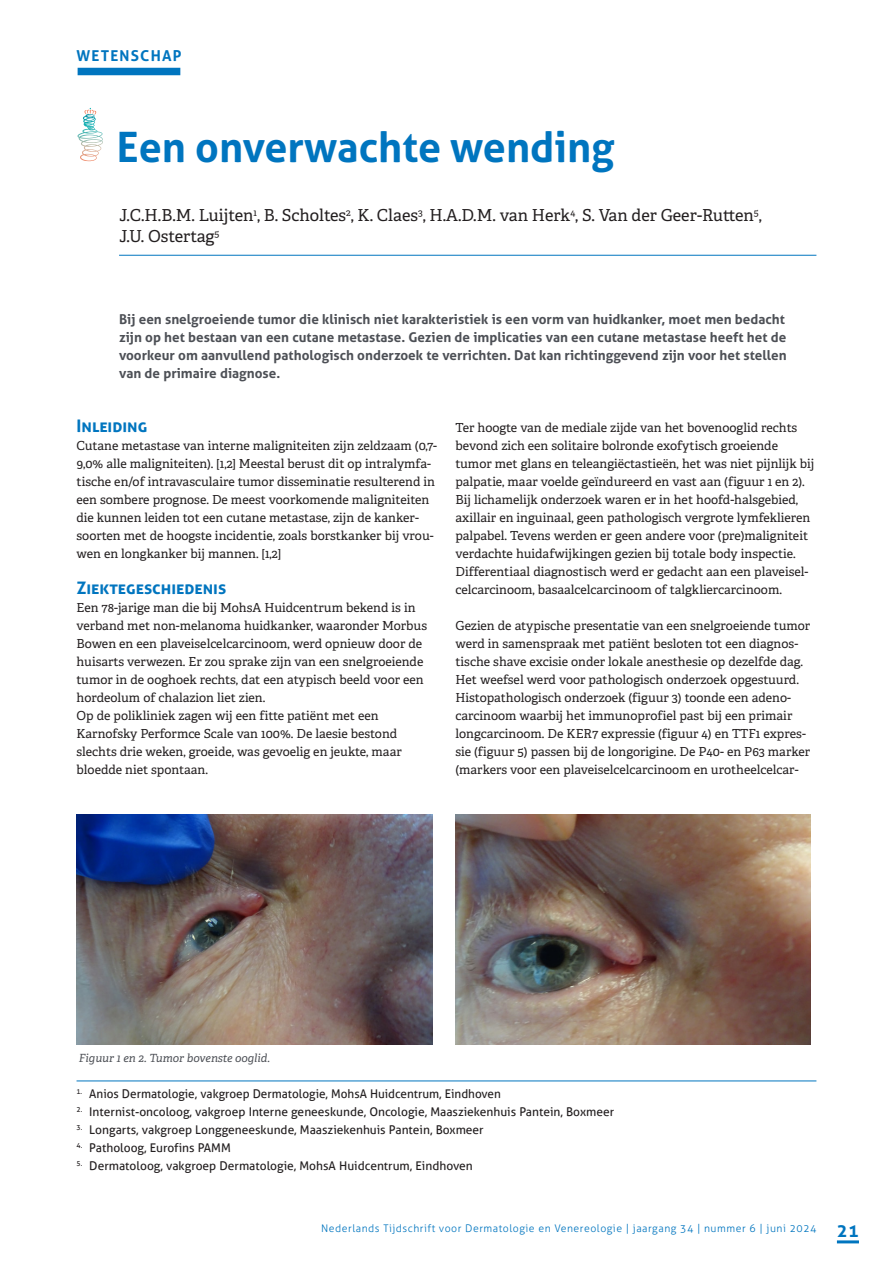
<style>
.page{position:relative;width:893px;height:1263px;background:#fff}
.page>*{position:absolute;margin:0;border:0;box-sizing:border-box;transform-origin:0 0}
.KOP-_Aller_-_28_35{font:700 42px "Aller";color:#0075bf}
.t1{font:700 18px "Aller";color:#0075bf}
.TUSSENKOP_1-Aller_THEMA{font:700 17.25px "Aller";color:#0075bf}
.AUTEUR{font:16.5px/21px "Adelle";color:#231f20}
.Rubriek_-_gekoppeld_aan_inhoud{font:700 15px "Aller";letter-spacing:.08em;color:#0075bf}
.Intro{font:700 13.5px/18px "Aller";color:#4d5056}
.PLATTE_TEKS{font:12.45px/18px "Adelle";color:#231f20}
.affiliatie{font:12px "Aller";color:#231f20}
.affiliatie_-_1e_regel_-_met_streep{font:12px "Aller";color:#231f20}
.Bijschrift{font:italic 11.25px "Adelle";color:#4d5056}
.t2{font:300 10.5px "Aller";letter-spacing:.05em;color:#0075bf}
</style>
<div class="page">
<hr style="left:837px;top:1240px;width:22px;height:3px;background:#0075bf">
<hr style="left:119px;top:255px;width:697px;height:1px;background:#0075bf">
<svg style="left:77px;top:108px;width:26px;height:53px"></svg>
<hr style="left:77px;top:1081px;width:739px;height:1px;background:#0075bf">
<img style="left:77px;top:814px;width:355px;height:230px">
<img style="left:455px;top:815px;width:355px;height:229px">
<div style="left:78px;top:68px;width:102px;height:7px;background:#0075bf"></div>
<p class="Rubriek_-_gekoppeld_aan_inhoud" style="left:77px;top:46px;width:107px">WETENSCHAP</p>
<p class="KOP-_Aller_-_28_35" style="left:117px;top:121px;width:499px">Een onverwachte wending</p>
<p class="AUTEUR" style="left:119px;top:204px;width:644px">J.C.H.B.M. Luijten<sup>1</sup>, B. Scholtes<sup>2</sup>, K. Claes<sup>3</sup>, H.A.D.M. van Herk<sup>4</sup>, S. Van der Geer-Rutten<sup>5</sup>,<br>J.U. Ostertag<sup>5</sup></p>
<p class="Intro" style="left:119px;top:310px;width:669px">Bij een snelgroeiende tumor die klinisch niet karakteristiek is een vorm van huidkanker, moet men bedacht zijn op het bestaan van een cutane metastase. Gezien de implicaties van een cutane metastase heeft het de voorkeur om aanvullend pathologisch onderzoek te verrichten. Dat kan richtinggevend zijn voor het stellen van de primaire diagnose.</p>
<p class="TUSSENKOP_1-Aller_THEMA" style="left:77px;top:415px;width:72px">Inleiding</p>
<p class="PLATTE_TEKS" style="left:77px;top:436px;width:362px">Cutane metastase van interne maligniteiten zijn zeldzaam (0,7- 9,0% alle maligniteiten). [1,2] Meestal berust dit op intralymfa&shy;tische en/of intravasculaire tumor disseminatie resulterend in een sombere prognose. De meest voorkomende maligniteiten die kunnen leiden tot een cutane metastase, zijn de kanker&shy;soorten met de hoogste incidentie, zoals borstkanker bij vrou&shy;wen en longkanker bij mannen. [1,2]</p>
<p class="TUSSENKOP_1-Aller_THEMA" style="left:77px;top:577px;width:151px">Ziektegeschiedenis</p>
<p class="PLATTE_TEKS" style="left:77px;top:598px;width:352px">Een 78-jarige man die bij MohsA Huidcentrum bekend is in verband met non-melanoma huidkanker, waaronder Morbus Bowen en een plaveiselcelcarcinoom, werd opnieuw door de huisarts verwezen. Er zou sprake zijn van een snelgroeiende tumor in de ooghoek rechts, dat een atypisch beeld voor een hordeolum of chalazion liet zien.</p>
<p class="PLATTE_TEKS" style="left:77px;top:706px;width:327px">Op de polikliniek zagen wij een fitte patiënt met een Karnofsky Performce Scale van 100%. De laesie bestond slechts drie weken, groeide, was gevoelig en jeukte, maar bloedde niet spontaan.</p>
<p class="PLATTE_TEKS" style="left:455px;top:418px;width:360px">Ter hoogte van de mediale zijde van het bovenooglid rechts bevond zich een solitaire bolronde exofytisch groeiende tumor met glans en teleangiëctastieën, het was niet pijnlijk bij palpatie, maar voelde geïndureerd en vast aan (figuur 1 en 2).<br>Bij lichamelijk onderzoek waren er in het hoofd-halsgebied, axillair en inguinaal, geen pathologisch vergrote lymfeklieren palpabel. Tevens werden er geen andere voor (pre)maligniteit verdachte huidafwijkingen gezien bij totale body inspectie.<br>Differentiaal diagnostisch werd er gedacht aan een plaveisel&shy;celcarcinoom, basaalcelcarcinoom of talgkliercarcinoom.</p>
<p class="PLATTE_TEKS" style="left:455px;top:616px;width:356px">Gezien de atypische presentatie van een snelgroeiende tumor werd in samenspraak met patiënt besloten tot een diagnos&shy;tische shave excisie onder lokale anesthesie op dezelfde dag.<br>Het weefsel werd voor pathologisch onderzoek opgestuurd.</p>
<p class="PLATTE_TEKS" style="left:455px;top:688px;width:356px">Histopathologisch onderzoek (figuur 3) toonde een adeno&shy;carcinoom waarbij het immunoprofiel past bij een primair longcarcinoom. De KER7 expressie (figuur 4) en TTF1 expres&shy;sie (figuur 5) passen bij de longorigine. De P40- en P63 marker (markers voor een plaveiselcelcarcinoom en urotheelcelcar-</p>
<p class="Bijschrift" style="left:79px;top:1050px;width:193px">Figuur 1 en 2. Tumor bovenste ooglid.</p>
<p class="affiliatie_-_1e_regel_-_met_streep" style="left:77px;top:1086px;width:426px"><sup>1.</sup> Anios Dermatologie, vakgroep Dermatologie, MohsA Huidcentrum, Eindhoven</p>
<p class="affiliatie" style="left:77px;top:1104px;width:539px"><sup>2.</sup> Internist-oncoloog, vakgroep Interne geneeskunde, Oncologie, Maasziekenhuis Pantein, Boxmeer</p>
<p class="affiliatie" style="left:77px;top:1122px;width:409px"><sup>3.</sup> Longarts, vakgroep Longgeneeskunde, Maasziekenhuis Pantein, Boxmeer</p>
<p class="affiliatie" style="left:77px;top:1140px;width:156px"><sup>4.</sup> Patholoog, Eurofins PAMM</p>
<p class="affiliatie" style="left:77px;top:1158px;width:398px"><sup>5.</sup> Dermatoloog, vakgroep Dermatologie, MohsA Huidcentrum, Eindhoven</p>
<p class="t2" style="left:321px;top:1222px;width:497px">Nederlands Tijdschrift voor Dermatologie en Venereologie | jaargang 34 | nummer 6 | juni 2024</p>
<h2 class="t1" style="left:837px;top:1220px;width:24px">21</h2>
</div>
